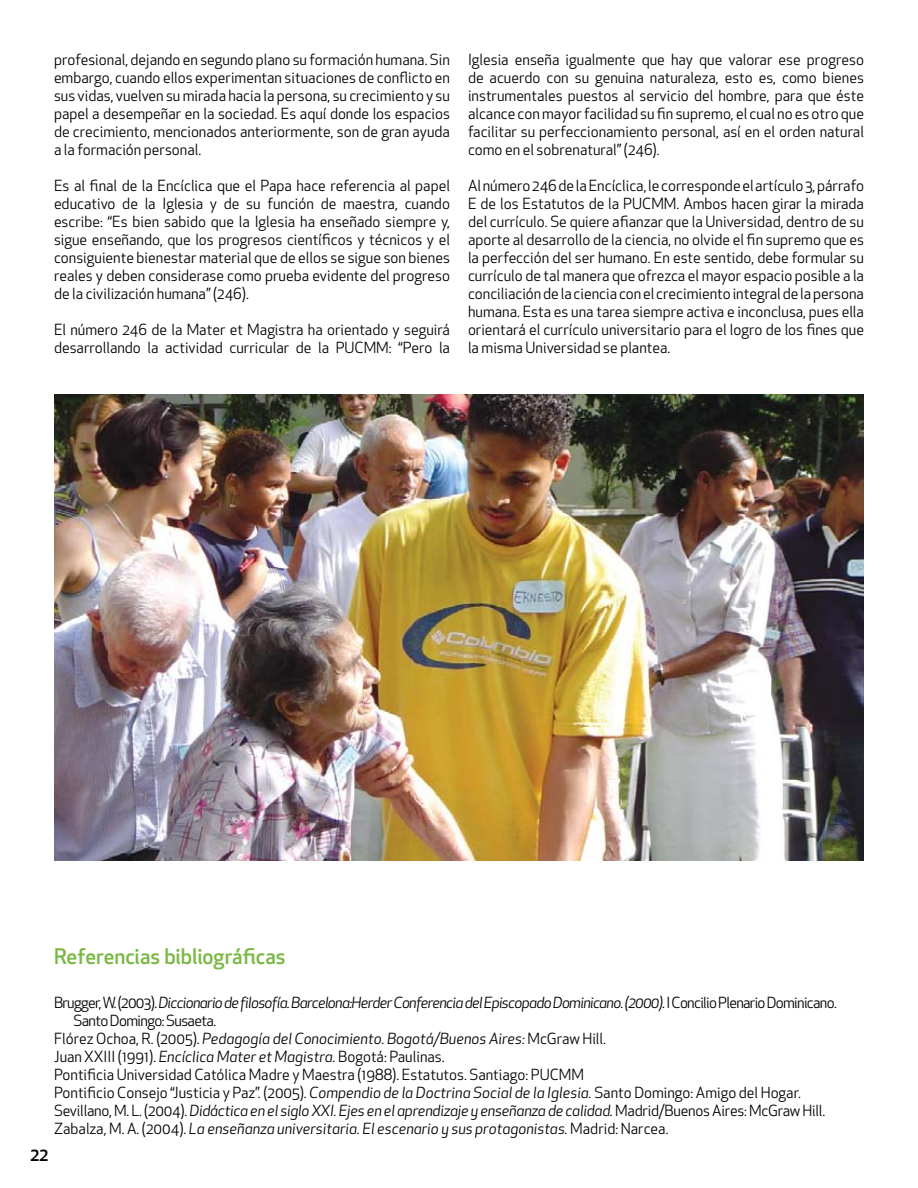
<style>
.page{position:relative;width:918px;height:1188px;background:#fff}
.page>*{position:absolute;margin:0;border:0;box-sizing:border-box;transform-origin:0 0}
.t1{font:500 21px "Apex New";color:#7ab843}
.t2{font:500 18px "Apex New";color:#000}
.t3{font:15px/18px "Apex New";color:#000;text-align:justify}
.t4{font:italic 15px "Apex New";letter-spacing:-.015em;color:#000}
.t5{font:italic 15px "Apex New";letter-spacing:-.045em;color:#000}
.t6{font:15px "Apex New";letter-spacing:-.04em;color:#000}
.s1{font-style:normal}
.s2{font-style:italic}
</style>
<div class="page">
<img style="left:54px;top:394px;width:810px;height:467px">
<p class="t3" style="left:54px;top:51px;width:398px">profesional, dejando en segundo plano su formación humana. Sin embargo, cuando ellos experimentan situaciones de conflicto en sus vidas, vuelven su mirada hacia la persona, su crecimiento y su papel a desempeñar en la sociedad. Es aquí donde los espacios de crecimiento, mencionados anteriormente, son de gran ayuda a la formación personal.</p>
<p class="t3" style="left:54px;top:177px;width:398px">Es al final de la Encíclica que el Papa hace referencia al papel educativo de la Iglesia y de su función de maestra, cuando escribe: “Es bien sabido que la Iglesia ha enseñado siempre y, sigue enseñando, que los progresos científicos y técnicos y el consiguiente bienestar material que de ellos se sigue son bienes reales y deben considerase como prueba evidente del progreso de la civilización humana” (246).</p>
<p class="t3" style="left:54px;top:321px;width:398px">El número 246 de la Mater et Magistra ha orientado y seguirá desarrollando la actividad curricular de la PUCMM: “Pero la</p>
<p class="t3" style="left:468px;top:51px;width:398px">Iglesia enseña igualmente que hay que valorar ese progreso de acuerdo con su genuina naturaleza, esto es, como bienes instrumentales puestos al servicio del hombre, para que éste alcance con mayor facilidad su fin supremo, el cual no es otro que facilitar su perfeccionamiento personal, así en el orden natural como en el sobrenatural” (246).</p>
<p class="t3" style="left:468px;top:177px;width:398px">Al número 246 de la Encíclica, le corresponde el artículo 3, párrafo E de los Estatutos de la PUCMM. Ambos hacen girar la mirada del currículo. Se quiere afianzar que la Universidad, dentro de su aporte al desarrollo de la ciencia, no olvide el fin supremo que es la perfección del ser humano. En este sentido, debe formular su currículo de tal manera que ofrezca el mayor espacio posible a la conciliación de la ciencia con el crecimiento integral de la persona humana. Esta es una tarea siempre activa e inconclusa, pues ella orientará el currículo universitario para el logro de los fines que la misma Universidad se plantea.</p>
<p class="t1" style="left:54px;top:943px;width:233px">Referencias bibliográficas</p>
<p class="t5" style="left:54px;top:993px;width:784px"><span class="s1">Brugger, W. (2003).</span> Diccionario de filosofía. Barcelona:Herder Conferencia del Episcopado Dominicano. (2000). <span class="s1">I Concilio Plenario Dominicano.</span></p>
<p class="t6" style="left:74px;top:1011px;width:144px">Santo Domingo: Susaeta.</p>
<p class="t4" style="left:54px;top:1029px;width:554px"><span class="s1">Flórez Ochoa, R. (2005).</span> Pedagogía del Conocimiento. Bogotá/Buenos Aires: <span class="s1">McGraw Hill.</span></p>
<p class="t3" style="left:54px;top:1047px;width:392px">Juan XXIII (1991). <span class="s2">Encíclica Mater et Magistra.</span> Bogotá: Paulinas.</p>
<p class="t3" style="left:54px;top:1065px;width:532px">Pontificia Universidad Católica Madre y Maestra (1988). Estatutos. Santiago: PUCMM</p>
<p class="t3" style="left:54px;top:1083px;width:749px">Pontificio Consejo “Justicia y Paz”. (2005). <span class="s2">Compendio de la Doctrina Social de la Iglesia.</span> Santo Domingo: Amigo del Hogar.</p>
<p class="t4" style="left:54px;top:1101px;width:773px"><span class="s1">Sevillano, M. L. (2004).</span> Didáctica en el siglo XXI. Ejes en el aprendizaje y enseñanza de calidad. <span class="s1">Madrid/Buenos Aires: McGraw Hill.</span></p>
<p class="t4" style="left:54px;top:1119px;width:616px"><span class="s1">Zabalza, M. A. (2004).</span> La enseñanza universitaria. El escenario y sus protagonistas. <span class="s1">Madrid: Narcea.</span></p>
<p class="t2" style="left:30px;top:1143px;width:20px">22</p>
</div>
